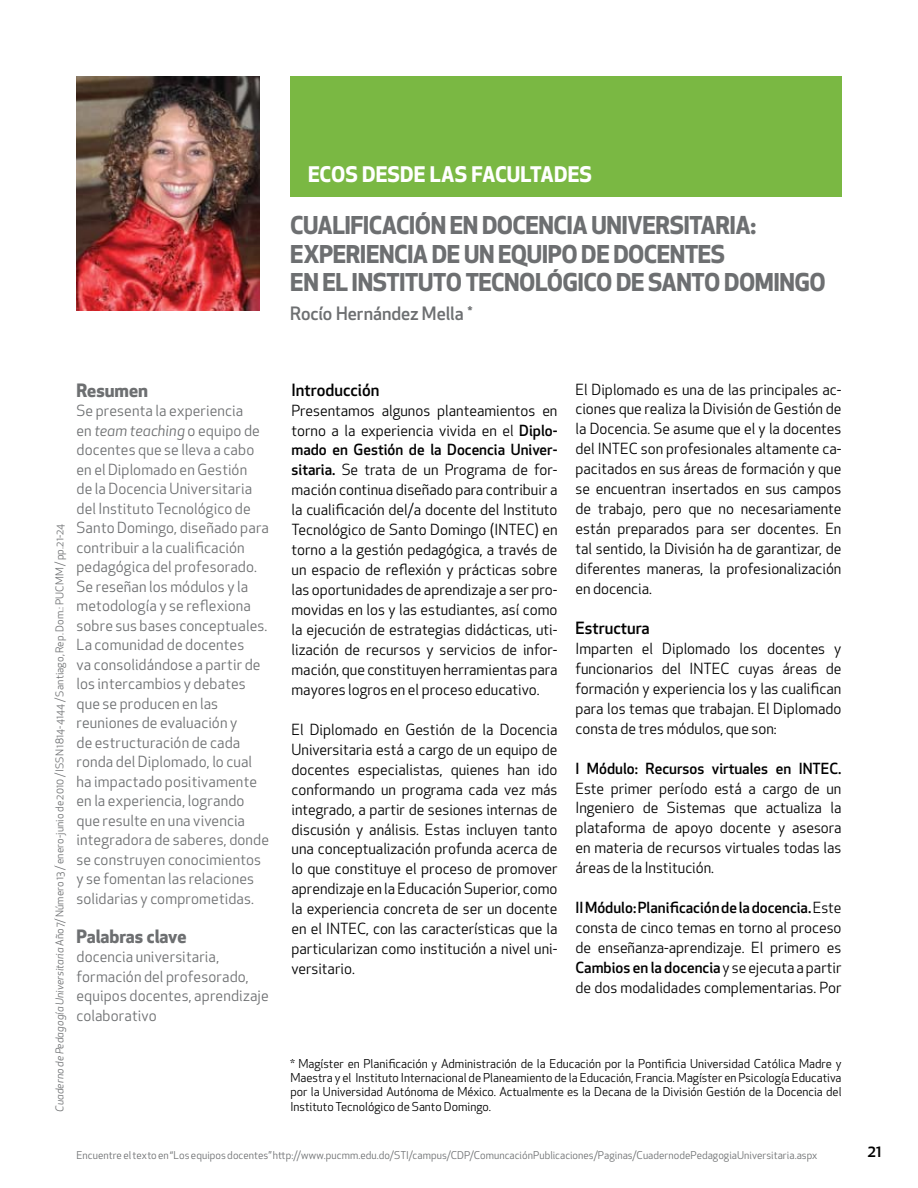
<style>
.page{position:relative;width:918px;height:1188px;background:#fff}
.page>*{position:absolute;margin:0;border:0;box-sizing:border-box;transform-origin:0 0}
.t1{font:700 24px "Apex New";letter-spacing:-.02em;color:#6d6f71}
.t2{font:700 21px "Apex New";letter-spacing:.005em;color:#fff}
.t3{font:700 18px "Apex New";letter-spacing:-.005em;color:#6d6f71}
.t4{font:500 18px "Apex New";color:#6d6f71}
.t5{font:500 16.5px "Apex New";color:#000}
.t6{font:15px/20px "Apex New";color:#000;text-align:justify}
.t7{font:15px/19.5px "Apex New";letter-spacing:.01em;color:#6d6f71}
.t8{font:12px/14.4px "Apex New";color:#000;text-align:justify}
.t9{font:10.5px "Apex New";letter-spacing:.01em;color:#6d6f71}
.s1{font-style:italic}
.s2{font-weight:500}
</style>
<div class="page">
<div style="left:290px;top:76px;width:552px;height:121px;background:#7ab843"></div>
<img style="left:76px;top:76px;width:183px;height:234px">
<p class="t2" style="left:308px;top:159px;width:283px">ecos desde las facultades</p>
<p class="t1" style="left:290px;top:208px;width:86px">CUALI FICACIÓN</p>
<p class="t1" style="left:450px;top:208px;width:47px">EN DOCENCIA</p>
<p class="t1" style="left:591px;top:208px;width:104px">UNIVERSITARIA</p>
<p class="t1" style="left:751px;top:208px;width:7px">:</p>
<p class="t1" style="left:290px;top:236px;width:56px">EXPERIENCIA</p>
<p class="t1" style="left:432px;top:236px;width:197px">DE UN EQUIPO DE DOCENTE</p>
<p class="t1" style="left:711px;top:236px;width:16px">S</p>
<p class="t1" style="left:290px;top:265px;width:191px">ENELINSTITUTOTECNOLÓ</p>
<p class="t1" style="left:563px;top:265px;width:115px">GICO DE SANTO</p>
<p class="t1" style="left:724px;top:265px;width:101px">DOMINGO</p>
<p class="t4" style="left:290px;top:301px;width:184px">Rocío Hernández Mella <sup>*</sup></p>
<p class="t9" style="left:53px;top:547px;width:25px;rotate:-90deg">14 0</p>
<p class="t9" style="left:53px;top:1112px;width:590px;rotate:-90deg"><span class="s1">Cuaderno de Pedagogía Universitaria</span> Año 7/ Número 13 / enero-junio de 2010 / ISSN 1814-4144 / Santiago, Rep. Dom.: PUCMM / pp.21-24</p>
<p class="t3" style="left:76px;top:377px;width:73px">Resumen</p>
<p class="t7" style="left:76px;top:401px;width:194px">Se presenta la experiencia<br>en <span class="s1">team teaching</span> o equipo de docentes que se lleva a cabo en el Diplomado en Gestión<br>de la Docencia Universitaria del Instituto Tecnológico de<br>Santo Domingo, diseñado para contribuir a la cualificación pedagógica del profesorado.<br>Se reseñan los módulos y la metodología y se reflexiona sobre sus bases conceptuales.<br>La comunidad de docentes<br>va consolidándose a partir de los intercambios y debates que se producen en las reuniones de evaluación y<br>de estructuración de cada ronda del Diplomado, lo cual ha impactado positivamente en la experiencia, logrando que resulte en una vivencia integradora de saberes, donde se construyen conocimientos y se fomentan las relaciones solidarias y comprometidas.</p>
<p class="t3" style="left:76px;top:923px;width:112px">Palabras clave</p>
<p class="t7" style="left:76px;top:947px;width:194px">docencia universitaria, formación del profesorado, equipos docentes, aprendizaje colaborativo</p>
<p class="t5" style="left:292px;top:379px;width:90px">Introducción</p>
<p class="t6" style="left:292px;top:400px;width:268px">Presentamos algunos planteamientos en torno a la experiencia vivida en el <span class="s2">Diplo&shy;mado en Gestión de la Docencia Univer&shy;sitaria.</span> Se trata de un Programa de for&shy;mación continua diseñado para contribuir a la cualificación del/a docente del Instituto Tecnológico de Santo Domingo (INTEC) en torno a la gestión pedagógica, a través de un espacio de reflexión y prácticas sobre las oportunidades de aprendizaje a ser pro&shy;movidas en los y las estudiantes, así como la ejecución de estrategias didácticas, uti&shy;lización de recursos y servicios de infor&shy;mación, que constituyen herramientas para mayores logros en el proceso educativo.</p>
<p class="t6" style="left:292px;top:719px;width:268px">El Diplomado en Gestión de la Docencia Universitaria está a cargo de un equipo de docentes especialistas, quienes han ido conformando un programa cada vez más integrado, a partir de sesiones internas de discusión y análisis. Estas incluyen tanto una conceptualización profunda acerca de lo que constituye el proceso de promover aprendizaje en la Educación Superior, como la experiencia concreta de ser un docente en el INTEC, con las características que la particularizan como institución a nivel uni&shy;versitario.</p>
<p class="t6" style="left:575px;top:379px;width:268px">El Diplomado es una de las principales ac&shy;ciones que realiza la División de Gestión de la Docencia. Se asume que el y la docentes del INTEC son profesionales altamente ca&shy;pacitados en sus áreas de formación y que se encuentran insertados en sus campos de trabajo, pero que no necesariamente están preparados para ser docentes. En tal sentido, la División ha de garantizar, de diferentes maneras, la profesionalización en docencia.</p>
<p class="t5" style="left:576px;top:617px;width:76px">Estructura</p>
<p class="t6" style="left:576px;top:638px;width:267px">Imparten el Diplomado los docentes y funcionarios del INTEC cuyas áreas de formación y experiencia los y las cualifican para los temas que trabajan. El Diplomado consta de tres módulos, que son:</p>
<p class="t6" style="left:576px;top:758px;width:268px"><span class="s2">I Módulo: Recursos virtuales en INTEC.<br></span>Este primer período está a cargo de un Ingeniero de Sistemas que actualiza la plataforma de apoyo docente y asesora en materia de recursos virtuales todas las áreas de la Institución.</p>
<p class="t6" style="left:576px;top:898px;width:268px"><span class="s2">II Módulo: Planificación de la docencia.</span> Este consta de cinco temas en torno al proceso de enseñanza-aprendizaje. El primero es <span class="s2">Cambios en la docencia</span> y se ejecuta a partir de dos modalidades complementarias. Por</p>
<p class="t8" style="left:290px;top:1056px;width:553px">* Magíster en Planificación y Administración de la Educación por la Pontificia Universidad Católica Madre y Maestra y el Instituto Internacional de Planeamiento de la Educación, Francia. Magíster en Psicología Educativa por la Universidad Autónoma de México. Actualmente es la Decana de la División Gestión de la Docencia del Instituto Tecnológico de Santo Domingo.</p>
<p class="t9" style="left:76px;top:1148px;width:742px">Encuentre el texto en “Los equipos docentes” http://www.pucmm.edu.do/STI/campus/CDP/ComuncaciónPublicaciones/Paginas/CuadernodePedagogiaUniversitaria.aspx</p>
<p class="t9" style="left:265px;top:1148px;width:578px">Una escala de complejida estructural basada en odalidades de trabajo con otros entr docentes universitarios, Laura Lodeiro</p>
<p class="t5" style="left:868px;top:1140px;width:16px">21</p>
</div>
